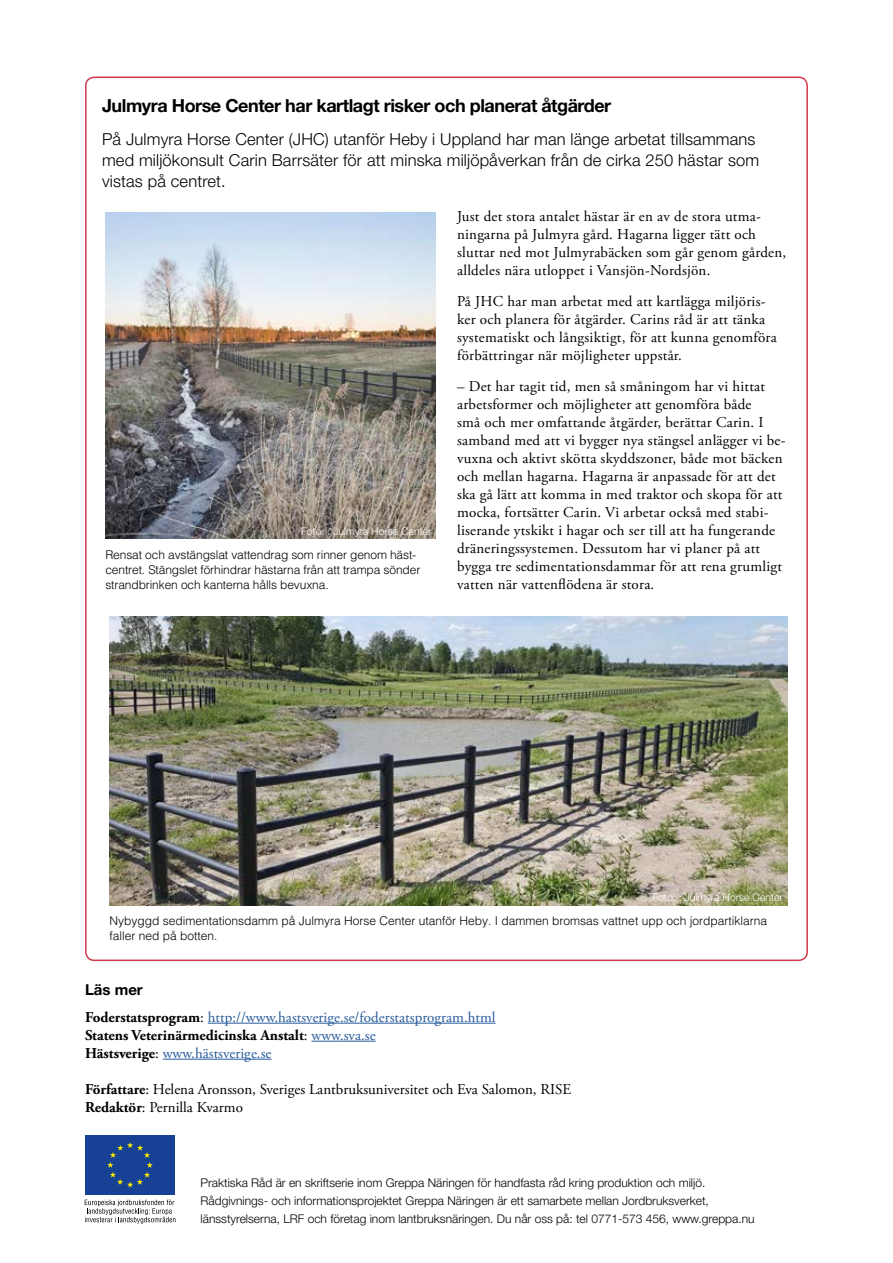
<style>
.page{position:relative;width:893px;height:1263px;background:#fff}
.page>*{position:absolute;margin:0;border:0;box-sizing:border-box;transform-origin:0 0}
.t1{font:700 18px "Helvetica Neue LT Com";letter-spacing:-.025em;color:#000}
.t2{font:300 16.5px/21px "Helvetica Neue LT Com";letter-spacing:.01em;color:#000}
.t3{font:15px/18px "Adobe Garamond Pro";letter-spacing:.015em;color:#000}
.t4{font:15px/18px "Adobe Garamond Pro";color:#275b9b}
.t5{font:700 15px "Helvetica Neue LT Com";color:#000}
.t6{font:300 12px/18px "Helvetica Neue LT Com";color:#000}
.t7{font:300 12px/15px "Helvetica";letter-spacing:-.01em;color:#000}
.t8{font:300 10.5px "Helvetica Neue LT Com";color:#fff}
.s1{font-weight:700;color:#000}
.s2{color:#000}
.s3{font-weight:700}
</style>
<div class="page">
<div style="left:85px;top:1135px;width:90px;height:60px;background:#164194"></div>
<svg style="left:107px;top:1142px;width:46px;height:45px"></svg>
<svg style="left:85px;top:1199px;width:90px;height:24px"></svg>
<hr style="left:208px;top:1023px;width:288px;height:1px;background:#275b9b">
<hr style="left:311px;top:1041px;width:65px;height:1px;background:#275b9b">
<hr style="left:163px;top:1059px;width:108px;height:1px;background:#275b9b">
<img style="left:109px;top:617px;width:678px;height:288px">
<img style="left:106px;top:213px;width:330px;height:326px">
<p class="t1" style="left:102px;top:94px;width:511px">Julmyra Horse Center har kartlagt risker och planerat åtgärder</p>
<p class="t2" style="left:102px;top:128px;width:659px">På Julmyra Horse Center (JHC) utanför Heby i Uppland har man länge arbetat tillsammans med miljökonsult Carin Barrsäter för att minska miljöpåverkan från de cirka 250 hästar som vistas på centret.</p>
<p class="t8" style="left:301px;top:524px;width:132px">Foto: : Julmyra Horse Center</p>
<p class="t7" style="left:105px;top:547px;width:316px">Rensat och avstängslat vattendrag som rinner genom häst&shy;centret. Stängslet förhindrar hästarna från att trampa sönder strandbrinken och kanterna hålls bevuxna.</p>
<p class="t3" style="left:457px;top:208px;width:331px">Just det stora antalet hästar är en av de stora utma&shy;ningarna på Julmyra gård. Hagarna ligger tätt och sluttar ned mot Julmyrabäcken som går genom gården, alldeles nära utloppet i Vansjön-Nordsjön.</p>
<p class="t3" style="left:457px;top:293px;width:321px">På JHC har man arbetat med att kartlägga miljöris&shy;ker och planera för åtgärder. Carins råd är att tänka systematiskt och långsiktigt, för att kunna genomföra förbättringar när möjligheter uppstår.</p>
<p class="t3" style="left:457px;top:377px;width:330px">– Det har tagit tid, men så småningom har vi hittat arbetsformer och möjligheter att genomföra både<br>små och mer omfattande åtgärder, berättar Carin. I samband med att vi bygger nya stängsel anlägger vi be&shy;vuxna och aktivt skötta skyddszoner, både mot bäcken och mellan hagarna. Hagarna är anpassade för att det ska gå lätt att komma in med traktor och skopa för att mocka, fortsätter Carin. Vi arbetar också med stabi&shy;liserande ytskikt i hagar och ser till att ha fungerande dräneringssystemen. Dessutom har vi planer på att bygga tre sedimentationsdammar för att rena grumligt vatten när vattenflödena är stora.</p>
<p class="t8" style="left:652px;top:891px;width:132px">Foto: : Julmyra Horse Center</p>
<p class="t7" style="left:109px;top:912px;width:659px">Nybyggd sedimentationsdamm på Julmyra Horse Center utanför Heby. I dammen bromsas vattnet upp och jordpartiklarna faller ned på botten.</p>
<p class="t5" style="left:85px;top:980px;width:59px">Läs mer</p>
<p class="t4" style="left:85px;top:1008px;width:412px"><span class="s1">Foderstatsprogram</span><span class="s2">:</span> http://www.hastsverige.se/foderstatsprogram.html<br><span class="s1">Statens Veterinärmedicinska Anstalt</span><span class="s2">:</span> www.sva.se<br><span class="s1">Hästsverige</span><span class="s2">:</span> www.hästsverige.se</p>
<p class="t3" style="left:85px;top:1080px;width:488px"><span class="s3">Författare</span>: Helena Aronsson, Sveriges Lantbruksuniversitet och Eva Salomon, RISE<br><span class="s3">Redaktör</span>: Pernilla Kvarmo</p>
<p class="t6" style="left:201px;top:1173px;width:555px">Praktiska Råd är en skriftserie inom Greppa Näringen för handfasta råd kring produktion och miljö.<br>Rådgivnings- och informationsprojektet Greppa Näringen är ett samarbete mellan Jordbruksverket, länsstyrelserna, LRF och företag inom lantbruksnäringen. Du når oss på: tel 0771-573 456, www.greppa.nu</p>
</div>
